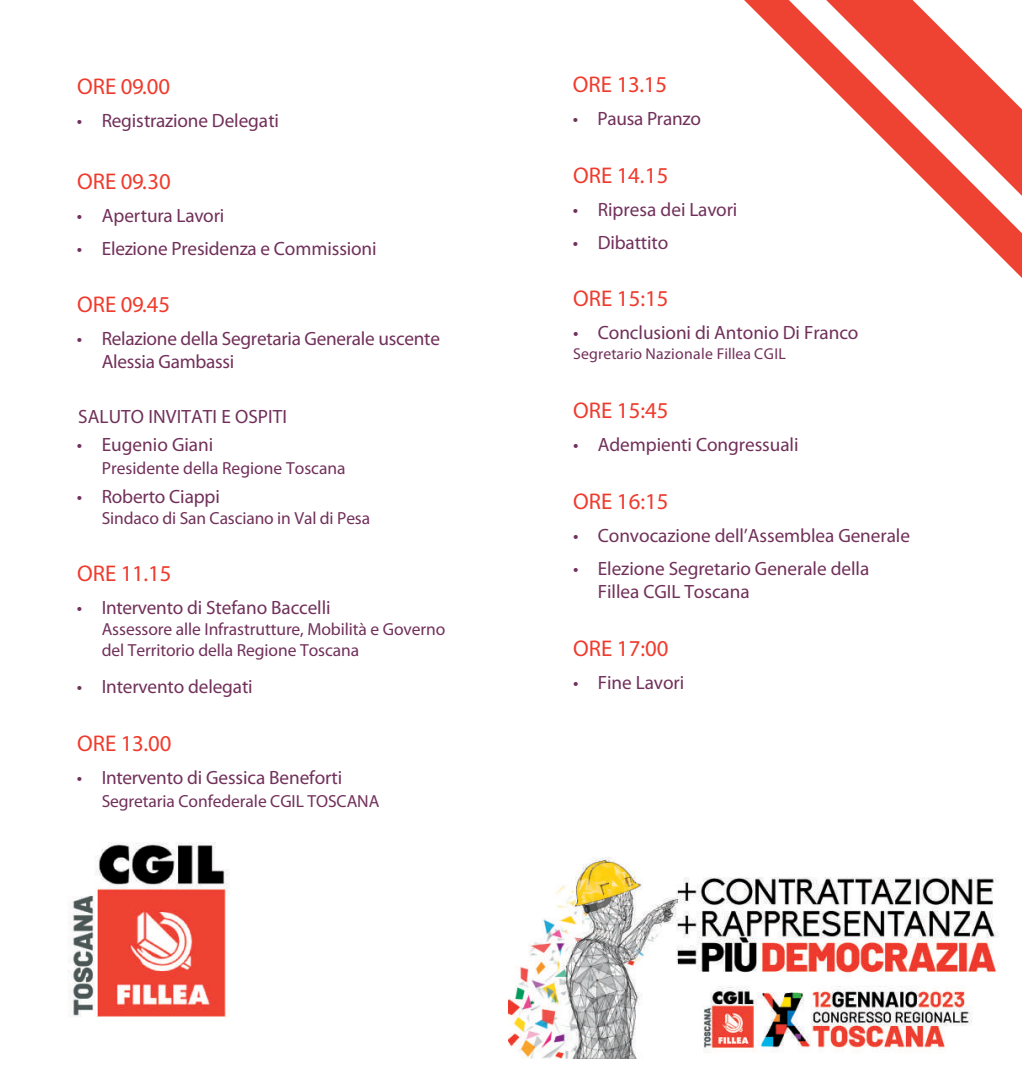
<style>
.page{position:relative;width:1022px;height:1072px;background:#fff}
.page>*{position:absolute;margin:0;border:0;box-sizing:border-box;transform-origin:0 0}
.t1{font:22.75px "Myriad Pro";letter-spacing:.005em;color:#ef3b2d}
.t2{font:19.25px/23.1px "Myriad Pro";letter-spacing:-.005em;color:#71305a}
.t3{font:17.5px/21px "Myriad Pro";letter-spacing:-.005em;color:#71305a}
.t4{font:15.75px "Myriad Pro";letter-spacing:.02em;color:#71305a}
</style>
<div class="page">
<img style="left:509px;top:857px;width:490px;height:201px">
<svg style="left:744px;top:0;width:278px;height:278px"></svg>
<img style="left:69px;top:842px;width:160px;height:176px">
<p class="t1" style="left:77px;top:73px;width:95px">ORE 09.00</p>
<p class="t2" style="left:77px;top:109px;width:204px">• Registrazione Delegati</p>
<p class="t1" style="left:77px;top:167px;width:95px">ORE 09.30</p>
<p class="t2" style="left:77px;top:204px;width:149px">• Apertura Lavori</p>
<p class="t2" style="left:77px;top:237px;width:301px">• Elezione Presidenza e Commissioni</p>
<p class="t1" style="left:77px;top:290px;width:95px">ORE 09.45</p>
<p class="t2" style="left:102px;top:327px;width:340px;text-indent:-25px">• Relazione della Segretaria Generale uscente<br>Alessia Gambassi</p>
<p class="t2" style="left:78px;top:405px;width:211px">SALUTO INVITATI E OSPITI</p>
<p class="t2" style="left:77px;top:433px;width:138px">• Eugenio Giani</p>
<p class="t3" style="left:102px;top:457px;width:246px">Presidente della Regione Toscana</p>
<p class="t2" style="left:77px;top:485px;width:144px">• Roberto Ciappi</p>
<p class="t3" style="left:102px;top:507px;width:270px">Sindaco di San Casciano in Val di Pesa</p>
<p class="t1" style="left:77px;top:559px;width:96px">ORE 11.15</p>
<p class="t2" style="left:77px;top:595px;width:255px">• Intervento di Stefano Baccelli</p>
<p class="t3" style="left:102px;top:618px;width:345px">Assessore alle Infrastrutture, Mobilità e Governo del Territorio della Regione Toscana</p>
<p class="t2" style="left:77px;top:674px;width:177px">• Intervento delegati</p>
<p class="t1" style="left:77px;top:729px;width:96px">ORE 13.00</p>
<p class="t2" style="left:77px;top:765px;width:267px">• Intervento di Gessica Beneforti</p>
<p class="t3" style="left:102px;top:790px;width:279px">Segretaria Confederale CGIL TOSCANA</p>
<p class="t1" style="left:573px;top:70px;width:96px">ORE 13.15</p>
<p class="t2" style="left:573px;top:107px;width:130px">• Pausa Pranzo</p>
<p class="t1" style="left:573px;top:161px;width:97px">ORE 14.15</p>
<p class="t2" style="left:573px;top:197px;width:166px">• Ripresa dei Lavori</p>
<p class="t2" style="left:573px;top:230px;width:97px">• Dibattito</p>
<p class="t1" style="left:573px;top:284px;width:97px">ORE 15:15</p>
<p class="t2" style="left:573px;top:320px;width:287px">• Conclusioni di Antonio Di Franco</p>
<p class="t4" style="left:573px;top:344px;width:214px">Segretario Nazionale Fillea CGIL</p>
<p class="t1" style="left:573px;top:396px;width:97px">ORE 15:45</p>
<p class="t2" style="left:573px;top:433px;width:227px">• Adempienti Congressuali</p>
<p class="t1" style="left:573px;top:487px;width:97px">ORE 16:15</p>
<p class="t2" style="left:573px;top:523px;width:338px">• Convocazione dell’Assemblea Generale</p>
<p class="t2" style="left:598px;top:556px;width:273px;text-indent:-25px">• Elezione Segretario Generale della<br>Fillea CGIL Toscana</p>
<p class="t1" style="left:573px;top:634px;width:97px">ORE 17:00</p>
<p class="t2" style="left:573px;top:670px;width:113px">• Fine Lavori</p>
</div>
